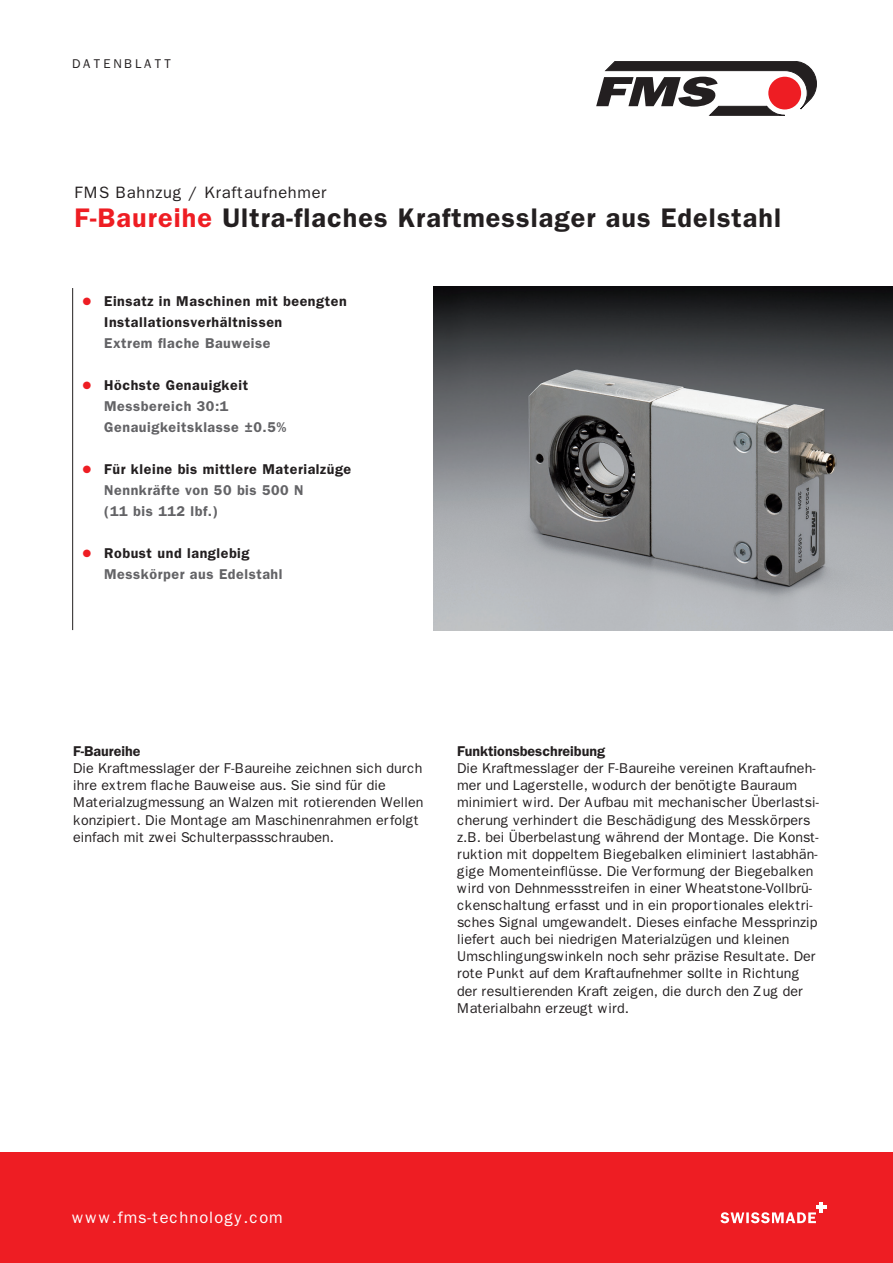
<style>
.page{position:relative;width:893px;height:1263px;background:#fff}
.page>*{position:absolute;margin:0;border:0;box-sizing:border-box;transform-origin:0 0}
.Head_demi_18p__Grund{font:600 27px "Franklin Gothic";letter-spacing:.04em;color:#231f20}
.Head_demi_16__8{font:16.5px "Franklin Gothic";letter-spacing:.04em;color:#231f20}
.AdresseWWW_heavy_10{font:16.5px "Franklin Gothic";letter-spacing:.06em;color:#fff}
.t1{font:14.25px/17.1px "Franklin Gothic";color:#231f20}
.Benefits_demi_schwar{font:600 14.25px/21px "Franklin Gothic";letter-spacing:.04em;color:#231f20}
.Benefits_demi_grau_9{font:600 14.25px/21px "Franklin Gothic";letter-spacing:.04em;color:#636366}
.Benefits_demi_schwar-2{font:600 14.25px "Franklin Gothic";color:#231f20}
.Rubrik_demi_8_5__8{font:12.75px "Franklin Gothic";letter-spacing:.2em;color:#231f20}
.s1{color:#ee1d23}
</style>
<div class="page">
<hr style="left:72px;top:288px;width:1px;height:342px;background:#231f20">
<svg style="left:596px;top:61px;width:221px;height:54px"></svg>
<img style="left:434px;top:286px;width:459px;height:344px">
<div style="left:0;top:1152px;width:893px;height:111px;background:#ee1d23"></div>
<hr style="left:816px;top:1205px;width:11px;height:4px;background:#fff">
<svg style="left:720px;top:1202px;width:103px;height:21px"></svg>
<p class="Rubrik_demi_8_5__8" style="left:72px;top:57px;width:100px">DATENBLATT</p>
<p class="Head_demi_16__8" style="left:74px;top:183px;width:254px">FMS Bahnzug / Kraftaufnehmer</p>
<p class="Head_demi_18p__Grund" style="left:74px;top:201px;width:708px"><span class="s1">F-Baureihe</span> Ultra-flaches Kraftmesslager aus Edelstahl</p>
<p class="Benefits_demi_schwar" style="left:104px;top:291px;width:244px;text-indent:-21px"><span class="s1">●</span> Einsatz in Maschinen mit beengten<br>Installationsverhältnissen</p>
<p class="Benefits_demi_grau_9" style="left:104px;top:333px;width:168px">Extrem flache Bauweise</p>
<p class="Benefits_demi_schwar" style="left:83px;top:375px;width:167px"><span class="s1">●</span> Höchste Genauigkeit</p>
<p class="Benefits_demi_grau_9" style="left:104px;top:396px;width:184px">Messbereich 30:1<br>Genauigkeitsklasse ±0.5%</p>
<p class="Benefits_demi_schwar" style="left:83px;top:459px;width:270px"><span class="s1">●</span> Für kleine bis mittlere Materialzüge</p>
<p class="Benefits_demi_grau_9" style="left:104px;top:480px;width:201px">Nennkräfte von 50 bis 500 N (11 bis 112 lbf.)</p>
<p class="Benefits_demi_schwar" style="left:83px;top:543px;width:168px"><span class="s1">●</span> Robust und langlebig</p>
<p class="Benefits_demi_grau_9" style="left:104px;top:564px;width:180px">Messkörper aus Edelstahl</p>
<p class="Benefits_demi_schwar-2" style="left:73px;top:743px;width:69px">F-Baureihe</p>
<p class="t1" style="left:73px;top:760px;width:352px">Die Kraftmesslager der F-Baureihe zeichnen sich durch ihre extrem flache Bauweise aus. Sie sind für die Materialzugmessung an Walzen mit rotierenden Wellen konzipiert. Die Montage am Maschinenrahmen erfolgt einfach mit zwei Schulterpassschrauben.</p>
<p class="Benefits_demi_schwar-2" style="left:457px;top:743px;width:149px">Funktionsbeschreibung</p>
<p class="t1" style="left:457px;top:760px;width:364px">Die Kraftmesslager der F-Baureihe vereinen Kraftaufneh&shy;mer und Lagerstelle, wodurch der benötigte Bauraum minimiert wird. Der Aufbau mit mechanischer Überlastsi&shy;cherung verhindert die Beschädigung des Messkörpers z.B. bei Überbelastung während der Montage. Die Konst&shy;ruktion mit doppeltem Biegebalken eliminiert lastabhän&shy;gige Momenteinflüsse. Die Verformung der Biegebalken wird von Dehnmessstreifen in einer Wheatstone-Vollbrü&shy;ckenschaltung erfasst und in ein proportionales elektri&shy;sches Signal umgewandelt. Dieses einfache Messprinzip liefert auch bei niedrigen Materialzügen und kleinen Umschlingungswinkeln noch sehr präzise Resultate. Der rote Punkt auf dem Kraftaufnehmer sollte in Richtung der resultierenden Kraft zeigen, die durch den Zug der Materialbahn erzeugt wird.</p>
<p class="AdresseWWW_heavy_10" style="left:72px;top:1208px;width:212px">www.fms-technology.com</p>
</div>
